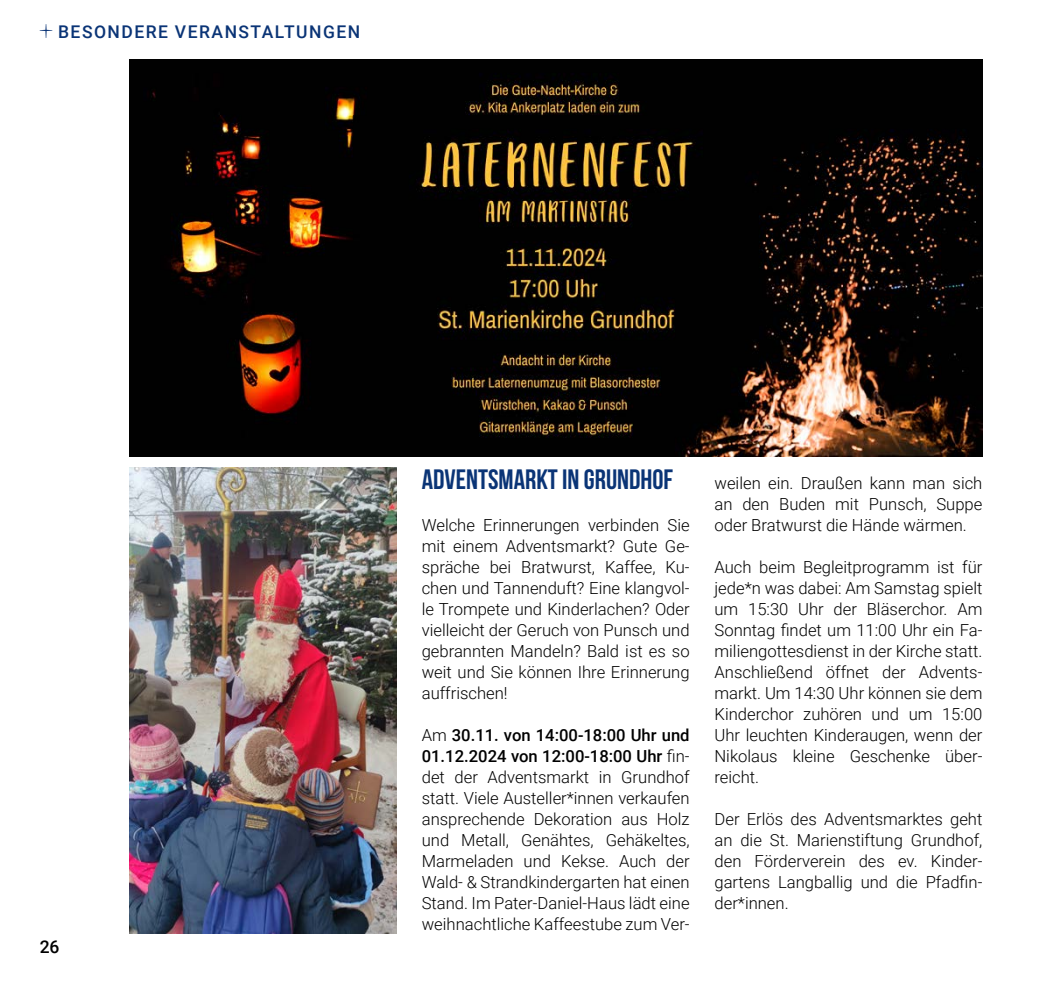
<style>
.page{position:relative;width:1042px;height:993px;background:#fff}
.page>*{position:absolute;margin:0;border:0;box-sizing:border-box;transform-origin:0 0}
.t1{font:28px "Bebas Neue";color:#0a3476}
.t2{font:500 17.5px "Roboto";letter-spacing:.085em;color:#0a3476}
.t3{font:500 17.5px "Roboto";color:#000}
.t4{font:300 16.62px/21px "Roboto";color:#000;text-align:justify}
.s1{font-weight:500}
</style>
<div class="page">
<svg style="left:40px;top:25px;width:12px;height:12px"></svg>
<img style="left:129px;top:467px;width:268px;height:466px">
<img style="left:129px;top:60px;width:853px;height:396px">
<p class="t2" style="left:58px;top:19px;width:304px">BESONDERE VERANSTALTUNGEN</p>
<p class="t3" style="left:40px;top:934px;width:21px">26</p>
<h1 class="t1" style="left:422px;top:463px;width:253px">ADVENTSMARKT IN GRUNDHOF</h1>
<p class="t4" style="left:422px;top:513px;width:269px">Welche Erinnerungen verbinden Sie mit einem Adventsmarkt? Gute Ge&shy;spräche bei Bratwurst, Kaffee, Ku&shy;chen und Tannenduft? Eine klangvol&shy;le Trompete und Kinderlachen? Oder vielleicht der Geruch von Punsch und gebrannten Mandeln? Bald ist es so weit und Sie können Ihre Erinnerung auffrischen!</p>
<p class="t4" style="left:422px;top:723px;width:269px">Am <span class="s1">30.11. von 14:00-18:00 Uhr und 01.12.2024 von 12:00-18:00 Uhr</span> fin&shy;det der Adventsmarkt in Grundhof statt. Viele Austeller*innen verkaufen ansprechende Dekoration aus Holz und Metall, Genähtes, Gehäkeltes, Marmeladen und Kekse. Auch der Wald- &amp; Strandkindergarten hat einen Stand. Im Pater-Daniel-Haus lädt eine weihnachtliche Kaffeestube zum Ver-</p>
<p class="t4" style="left:714px;top:471px;width:269px">weilen ein. Draußen kann man sich an den Buden mit Punsch, Suppe oder Bratwurst die Hände wärmen.</p>
<p class="t4" style="left:714px;top:555px;width:269px">Auch beim Begleitprogramm ist für jede*n was dabei: Am Samstag spielt um 15:30 Uhr der Bläserchor. Am Sonntag findet um 11:00 Uhr ein Fa&shy;miliengottesdienst in der Kirche statt.<br>Anschließend öffnet der Advents&shy;markt. Um 14:30 Uhr können sie dem Kinderchor zuhören und um 15:00<br>Uhr leuchten Kinderaugen, wenn der Nikolaus kleine Geschenke über&shy;reicht.</p>
<p class="t4" style="left:714px;top:807px;width:269px">Der Erlös des Adventsmarktes geht an die St. Marienstiftung Grundhof, den Förderverein des ev. Kinder&shy;gartens Langballig und die Pfadfin&shy;der*innen.</p>
</div>
